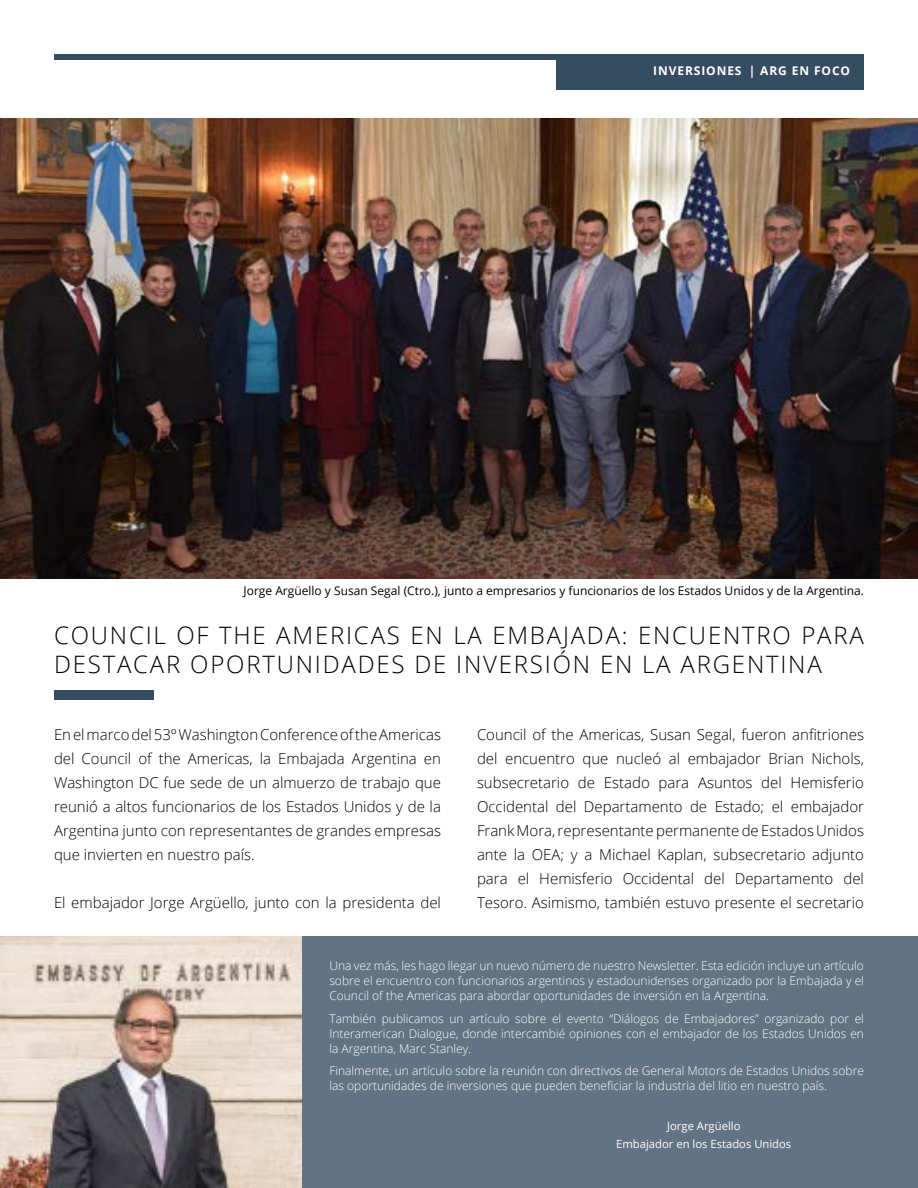
<style>
.page{position:relative;width:918px;height:1188px;background:#fff}
.page>*{position:absolute;margin:0;border:0;box-sizing:border-box;transform-origin:0 0}
.t1{font:300 24px/28.8px "Open Sans";letter-spacing:.075em;color:#000}
.t2{font:300 15px/24px "Open Sans";color:#000;text-align:justify}
.t3{font:300 12px/15px "Open Sans";color:#fff;text-align:justify}
.t4{font:12px "Open Sans";color:#000}
.t5{font:700 12px "Open Sans";letter-spacing:.075em;color:#fff}
.t6{font:11.25px/18px "Open Sans";color:#fff;text-align:center}
</style>
<div class="page">
<div style="left:54px;top:54px;width:810px;height:5px;background:#364d61"></div>
<div style="left:556px;top:54px;width:308px;height:36px;background:#364d61"></div>
<img style="left:0;top:118px;width:918px;height:461px">
<div style="left:54px;top:690px;width:100px;height:10px;background:#364d61"></div>
<div style="left:54px;top:936px;width:864px;height:252px;background:#627484"></div>
<img style="left:0;top:936px;width:302px;height:252px">
<p class="t5" style="left:653px;top:62px;width:57px">INVERSIONE</p>
<p class="t5" style="left:735px;top:62px;width:117px">S | ARG EN FOCO</p>
<p class="t4" style="left:244px;top:582px;width:622px">Jorge Argüello y Susan Segal (Ctro.), junto a empresarios y funcionarios de los Estados Unidos y de la Argentina.</p>
<h1 class="t1" style="left:54px;top:620px;width:811px">COUNCIL OF THE AMERICAS EN LA EMBAJADA: ENCUENTRO PARA<br>DESTACAR OPORTUNIDADES DE INVERSIÓN EN LA ARGENTINA</h1>
<p class="t2" style="left:54px;top:723px;width:389px">En el marco del 53º Washington Conference of the Americas del Council of the Americas, la Embajada Argentina en Washington DC fue sede de un almuerzo de trabajo que reunió a altos funcionarios de los Estados Unidos y de la Argentina junto con representantes de grandes empresas que invierten en nuestro país.</p>
<p class="t2" style="left:54px;top:891px;width:389px">El embajador Jorge Argüello, junto con la presidenta del</p>
<p class="t2" style="left:477px;top:723px;width:389px">Council of the Americas, Susan Segal, fueron anfitriones del encuentro que nucleó al embajador Brian Nichols, subsecretario de Estado para Asuntos del Hemisferio Occidental del Departamento de Estado; el embajador Frank Mora, representante permanente de Estados Unidos ante la OEA; y a Michael Kaplan, subsecretario adjunto para el Hemisferio Occidental del Departamento del Tesoro. Asimismo, también estuvo presente el secretario</p>
<p class="t3" style="left:329px;top:958px;width:536px">Una vez más, les hago llegar un nuevo número de nuestro Newsletter. Esta edición incluye un artículo sobre el encuentro con funcionarios argentinos y estadounidenses organizado por la Embajada y el Council of the Americas para abordar oportunidades de inversión en la Argentina.</p>
<p class="t3" style="left:329px;top:1011px;width:536px">También publicamos un artículo sobre el evento “Diálogos de Embajadores” organizado por el Interamerican Dialogue, donde intercambié opiniones con el embajador de los Estados Unidos en la Argentina, Marc Stanley.</p>
<p class="t3" style="left:329px;top:1063px;width:536px">Finalmente, un artículo sobre la reunión con directivos de General Motors de Estados Unidos sobre las oportunidades de inversiones que pueden beneficiar la industria del litio en nuestro país.</p>
<p class="t6" style="left:616px;top:1117px;width:177px">Jorge Argüello<br>Embajador en los Estados Unidos</p>
</div>
